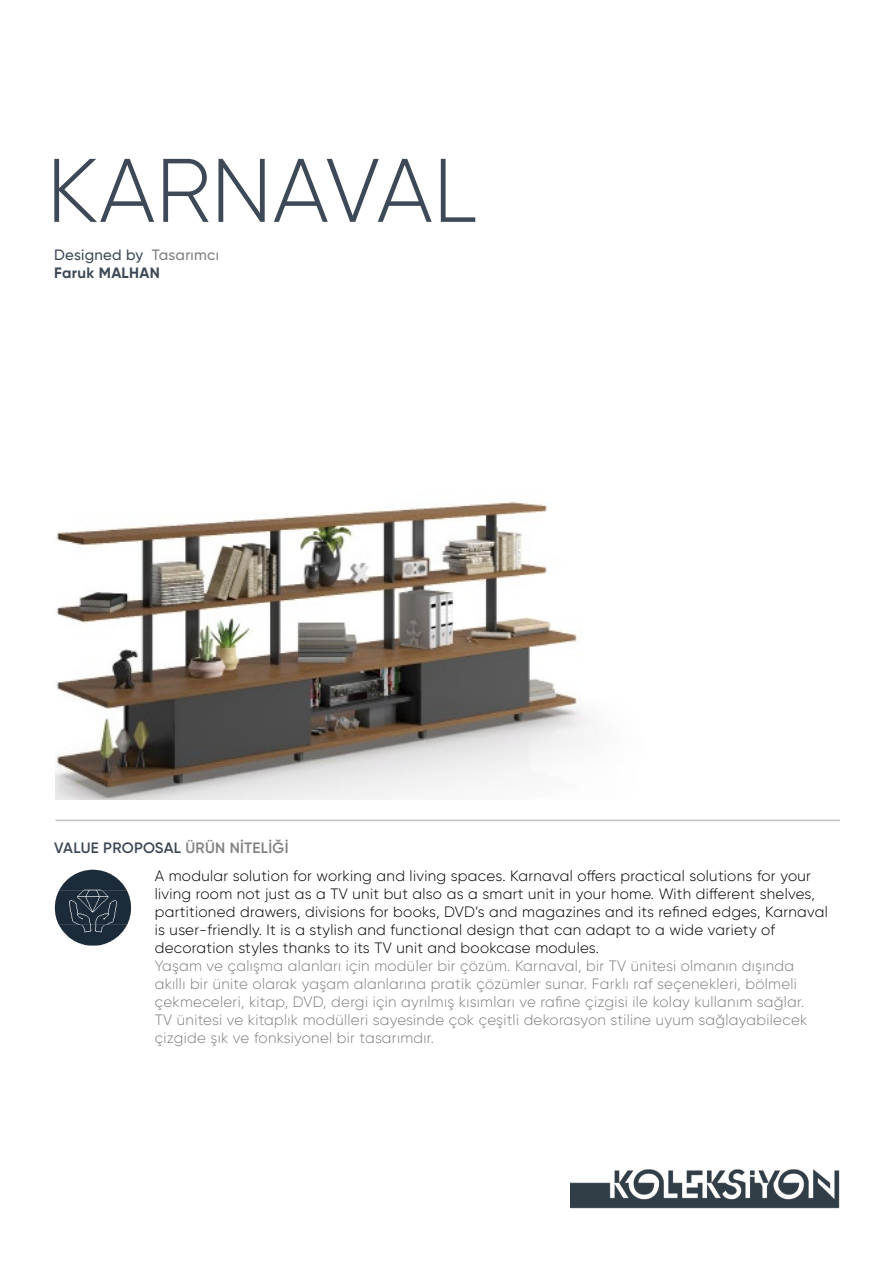
<style>
.page{position:relative;width:893px;height:1263px;background:#fff}
.page>*{position:absolute;margin:0;border:0;box-sizing:border-box;transform-origin:0 0}
.t1{font:300 90px "Gilroy";color:#3e4957}
.t2{font:300 15px/18px "Gilroy";letter-spacing:.02em;color:#000}
.t3{font:300 15px/18px "Gilroy";letter-spacing:.02em;color:#7f8080}
.t4{font:700 15px/18px "Gilroy";letter-spacing:.02em;color:#3e4957}
.t5{font:600 15px "Gilroy";letter-spacing:.02em;color:#3e4957}
.s1{font-weight:500}
.s2{font-weight:500;color:#7f8080}
.s3{color:#7f8080}
</style>
<div class="page">
<img style="left:570px;top:1169px;width:270px;height:40px">
<img style="left:56px;top:501px;width:538px;height:299px">
<img style="left:59px;top:870px;width:68px;height:21px">
<img style="left:55px;top:891px;width:76px;height:34px">
<img style="left:59px;top:925px;width:68px;height:21px">
<hr style="left:56px;top:820px;width:784px;height:1px;background:#bdbebf">
<h1 class="t1" style="left:46px;top:135px;width:432px">KARNAVAL</h1>
<p class="t4" style="left:54px;top:246px;width:166px"><span class="s1">Designed by</span> <span class="s2">Tasarımcı<br></span>Faruk MALHAN</p>
<p class="t5" style="left:54px;top:838px;width:236px">VALUE PROPOSAL <span class="s3">ÜRÜN NİTELİĞİ</span></p>
<p class="t2" style="left:155px;top:867px;width:675px">A modular solution for working and living spaces. Karnaval offers practical solutions for your living room not just as a TV unit but also as a smart unit in your home. With different shelves, partitioned drawers, divisions for books, DVD’s and magazines and its refined edges, Karnaval is user-friendly. It is a stylish and functional design that can adapt to a wide variety of decoration styles thanks to its TV unit and bookcase modules.</p>
<p class="t3" style="left:155px;top:957px;width:654px">Yaşam ve çalışma alanları için modüler bir çözüm. Karnaval, bir TV ünitesi olmanın dışında akıllı bir ünite olarak yaşam alanlarına pratik çözümler sunar. Farklı raf seçenekleri, bölmeli çekmeceleri, kitap, DVD, dergi için ayrılmış kısımları ve rafine çizgisi ile kolay kullanım sağlar.<br>TV ünitesi ve kitaplık modülleri sayesinde çok çeşitli dekorasyon stiline uyum sağlayabilecek çizgide şık ve fonksiyonel bir tasarımdır.</p>
</div>
